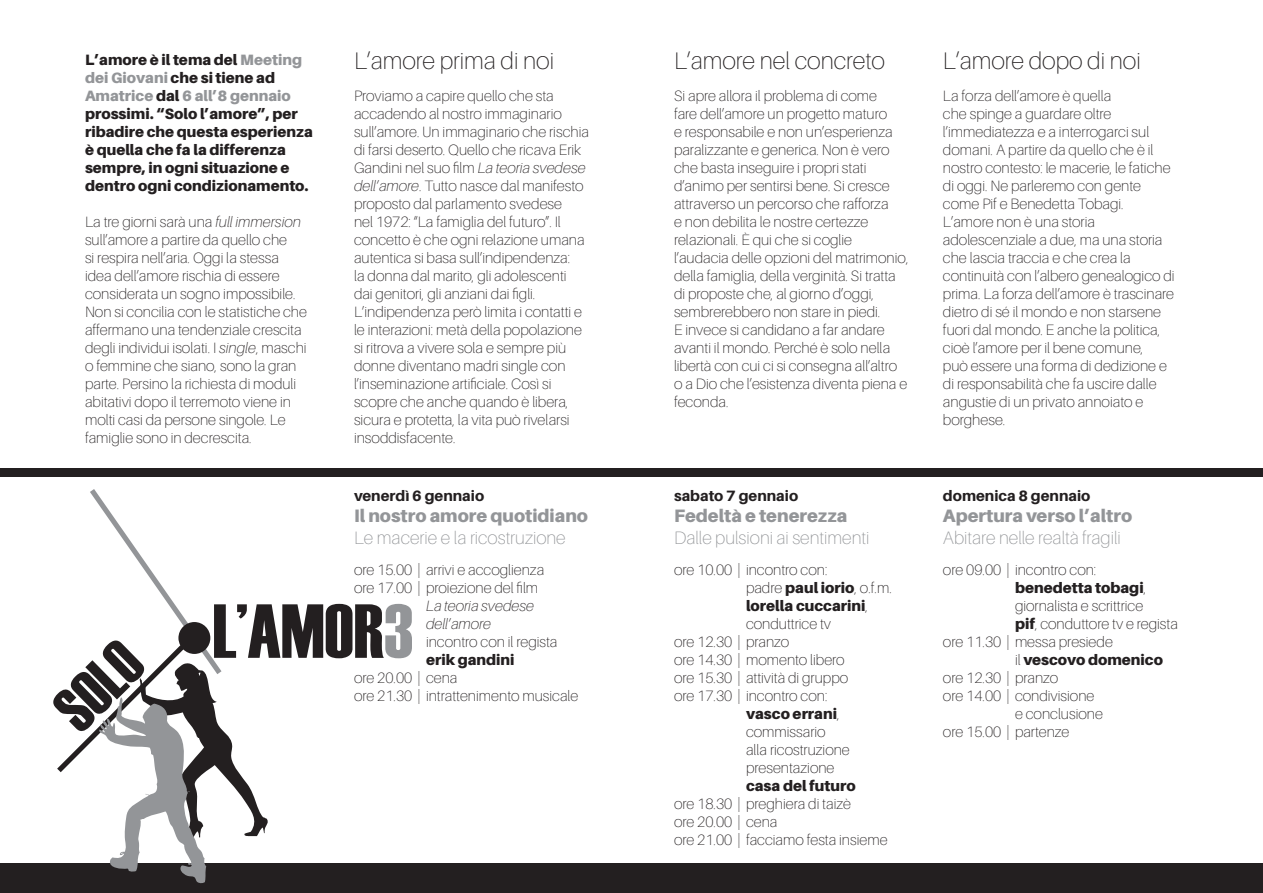
<style>
.page{position:relative;width:1263px;height:893px;background:#fff}
.page>*{position:absolute;margin:0;border:0;box-sizing:border-box;transform-origin:0 0}
.t1{font:100 24px "Aileron";color:#231f20}
.t2{font:100 18px "Aileron";color:#939598}
.t3{font:900 18px "Aileron";color:#939598}
.t4{font:100 15px/18px "Aileron";color:#231f20}
.t5{font:900 15px/18px "Aileron";color:#231f20}
.t6{font:800 15px "Aileron";color:#231f20}
.t7{font:italic 100 15px/18px "Aileron";color:#231f20}
.s1{color:#939598}
.s2{font-style:italic}
.s3{font-weight:900}
.s4{font-weight:100}
</style>
<div class="page">
<div style="left:0;top:863px;width:1263px;height:30px;background:#231f20"></div>
<svg style="left:53px;top:489px;width:359px;height:395px"></svg>
<p class="t5" style="left:85px;top:50px;width:229px">L’amore è il tema del <span class="s1">Meeting dei Giovani</span> che si tiene ad<br><span class="s1">Amatrice</span> dal <span class="s1">6 all’8 gennaio </span>prossimi. “Solo l’amore”, per ribadire che questa esperienza è quella che fa la differenza sempre, in ogni situazione e dentro ogni condizionamento.</p>
<p class="t4" style="left:85px;top:213px;width:224px">La tre giorni sarà una <span class="s2">full immersion </span>sull’amore a partire da quello che<br>si respira nell’aria. Oggi la stessa idea dell’amore rischia di essere considerata un sogno impossibile.<br>Non si concilia con le statistiche che affermano una tendenziale crescita degli individui isolati. I <span class="s2">single</span>, maschi o femmine che siano, sono la gran parte. Persino la richiesta di moduli abitativi dopo il terremoto viene in molti casi da persone singole. Le famiglie sono in decrescita.</p>
<h1 class="t1" style="left:354px;top:48px;width:202px">L’amore prima di noi</h1>
<p class="t4" style="left:354px;top:87px;width:236px">Proviamo a capire quello che sta accadendo al nostro immaginario sull’amore. Un immaginario che rischia di farsi deserto. Quello che ricava Erik Gandini nel suo film <span class="s2">La teoria svedese dell’amore</span>. Tutto nasce dal manifesto proposto dal parlamento svedese<br>nel 1972: “La famiglia del futuro”. Il concetto è che ogni relazione umana autentica si basa sull’indipendenza:<br>la donna dal marito, gli adolescenti dai genitori, gli anziani dai figli.<br>L’indipendenza però limita i contatti e le interazioni: metà della popolazione si ritrova a vivere sola e sempre più donne diventano madri single con l’inseminazione artificiale. Così si scopre che anche quando è libera, sicura e protetta, la vita può rivelarsi insoddisfacente.</p>
<p class="t6" style="left:354px;top:487px;width:132px">venerdì 6 gennaio</p>
<p class="t3" style="left:354px;top:505px;width:236px">Il nostro amore quotidiano</p>
<p class="t2" style="left:354px;top:528px;width:213px">Le macerie e la ricostruzione</p>
<p class="t4" style="left:354px;top:561px;width:192px">ore 15.00 | arrivi e accoglienza ore 17.00 | proiezione del film</p>
<p class="t7" style="left:426px;top:597px;width:110px">La teoria svedese dell’amore</p>
<p class="t4" style="left:426px;top:633px;width:133px">incontro con il regista</p>
<p class="t5" style="left:426px;top:651px;width:90px">erik gandini</p>
<p class="t4" style="left:354px;top:669px;width:226px">ore 20.00 | cena<br>ore 21.30 | intrattenimento musicale</p>
<h1 class="t1" style="left:674px;top:48px;width:212px">L’amore nel concreto</h1>
<p class="t4" style="left:674px;top:87px;width:236px">Si apre allora il problema di come<br>fare dell’amore un progetto maturo<br>e responsabile e non un’esperienza paralizzante e generica. Non è vero che basta inseguire i propri stati d’animo per sentirsi bene. Si cresce attraverso un percorso che rafforza<br>e non debilita le nostre certezze relazionali. È qui che si coglie l’audacia delle opzioni del matrimonio, della famiglia, della verginità. Si tratta di proposte che, al giorno d’oggi, sembrerebbero non stare in piedi.<br>E invece si candidano a far andare avanti il mondo. Perché è solo nella libertà con cui ci si consegna all’altro o a Dio che l’esistenza diventa piena e feconda.</p>
<p class="t6" style="left:674px;top:487px;width:126px">sabato 7 gennaio</p>
<p class="t3" style="left:674px;top:505px;width:175px">Fedeltà e tenerezza</p>
<p class="t2" style="left:674px;top:528px;width:197px">Dalle pulsioni ai sentimenti</p>
<p class="t4" style="left:674px;top:561px;width:155px">ore 10.00 | incontro con:</p>
<p class="t4" style="left:746px;top:579px;width:147px">padre <span class="s3">paul iorio</span>, o.f.m.</p>
<p class="t5" style="left:746px;top:597px;width:123px">lorella cuccarini<span class="s4">,</span></p>
<p class="t4" style="left:746px;top:615px;width:87px">conduttrice tv</p>
<p class="t4" style="left:674px;top:633px;width:117px">ore 12.30 | pranzo</p>
<p class="t4" style="left:674px;top:651px;width:172px">ore 14.30 | momento libero</p>
<p class="t4" style="left:674px;top:669px;width:176px">ore 15.30 | attività di gruppo</p>
<p class="t4" style="left:674px;top:687px;width:155px">ore 17.30 | incontro con:</p>
<p class="t5" style="left:746px;top:705px;width:95px">vasco errani<span class="s4">,</span></p>
<p class="t4" style="left:746px;top:723px;width:81px">commissario</p>
<p class="t4" style="left:746px;top:741px;width:105px">alla ricostruzione</p>
<p class="t4" style="left:746px;top:759px;width:90px">presentazione</p>
<p class="t5" style="left:746px;top:777px;width:111px">casa del futuro</p>
<p class="t4" style="left:674px;top:795px;width:215px">ore 18.30 | preghiera di taizè<br>ore 20.00 | cena<br>ore 21.00 | facciamo festa insieme</p>
<h1 class="t1" style="left:943px;top:48px;width:199px">L’amore dopo di noi</h1>
<p class="t4" style="left:943px;top:87px;width:233px">La forza dell’amore è quella<br>che spinge a guardare oltre l’immediatezza e a interrogarci sul domani. A partire da quello che è il nostro contesto: le macerie, le fatiche di oggi. Ne parleremo con gente come Pif e Benedetta Tobagi.<br>L’amore non è una storia adolescenziale a due, ma una storia che lascia traccia e che crea la continuità con l’albero genealogico di prima. La forza dell’amore è trascinare dietro di sé il mondo e non starsene fuori dal mondo. E anche la politica, cioè l’amore per il bene comune,<br>può essere una forma di dedizione e di responsabilità che fa uscire dalle angustie di un privato annoiato e borghese.</p>
<p class="t6" style="left:943px;top:487px;width:149px">domenica 8 gennaio</p>
<p class="t3" style="left:943px;top:505px;width:191px">Apertura verso l’altro</p>
<p class="t2" style="left:943px;top:528px;width:179px">Abitare nelle realtà fragili</p>
<p class="t4" style="left:943px;top:561px;width:155px">ore 09.00 | incontro con:</p>
<p class="t5" style="left:1015px;top:579px;width:133px">benedetta tobagi<span class="s4">,</span></p>
<p class="t4" style="left:1015px;top:597px;width:130px">giornalista e scrittrice</p>
<p class="t4" style="left:1015px;top:615px;width:164px"><span class="s3">pif</span>, conduttore tv e regista</p>
<p class="t4" style="left:943px;top:633px;width:171px">ore 11.30 | messa presiede</p>
<p class="t5" style="left:1015px;top:651px;width:149px"><span class="s4">il</span> vescovo domenico</p>
<p class="t4" style="left:943px;top:669px;width:117px">ore 12.30 | pranzo</p>
<p class="t4" style="left:943px;top:687px;width:153px">ore 14.00 | condivisione</p>
<p class="t4" style="left:1015px;top:705px;width:89px">e conclusione</p>
<p class="t4" style="left:943px;top:723px;width:128px">ore 15.00 | partenze</p>
</div>
